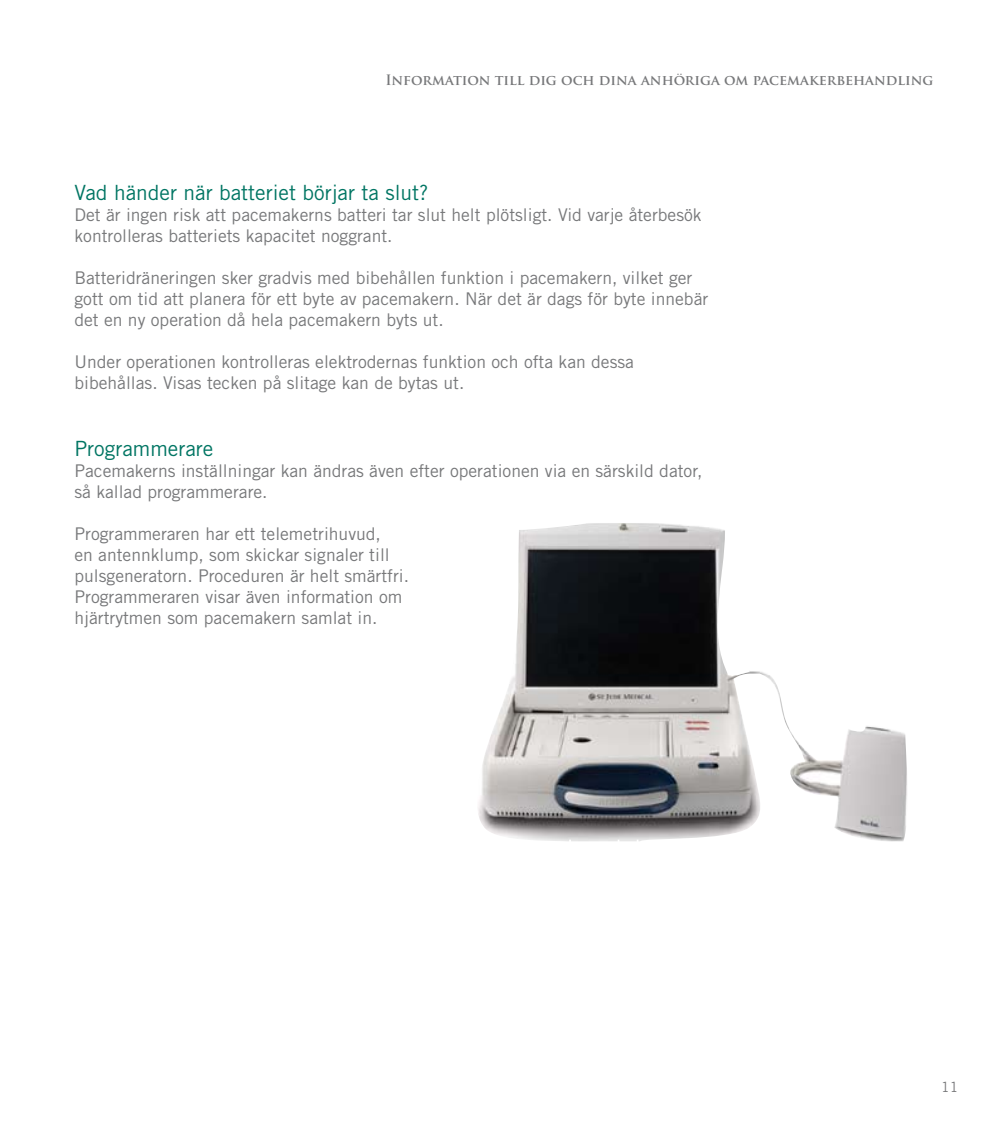
<style>
.page{position:relative;width:1008px;height:1136px;background:#fff}
.page>*{position:absolute;margin:0;border:0;box-sizing:border-box;transform-origin:0 0}
.t1{font:21px "Trade Gothic";color:#007563}
.t2{font:17.5px/21px "Trade Gothic";color:#77787a}
.t3{font:700 14px "Trajan Pro";color:#77787a}
.t4{font:14px "Trade Gothic";color:#77787a}
</style>
<div class="page">
<img style="left:478px;top:523px;width:429px;height:319px">
<p class="t3" style="left:385px;top:71px;width:549px">Information till dig och dina anhöriga om pacemakerbehandling</p>
<p class="t1" style="left:74px;top:180px;width:355px">Vad händer när batteriet börjar ta slut?</p>
<p class="t2" style="left:74px;top:204px;width:628px">Det är ingen risk att pacemakerns batteri tar slut helt plötsligt. Vid varje återbesök kontrolleras batteriets kapacitet noggrant.</p>
<p class="t2" style="left:74px;top:267px;width:635px">Batteridräneringen sker gradvis med bibehållen funktion i pacemakern, vilket ger gott om tid att planera för ett byte av pacemakern. När det är dags för byte innebär det en ny operation då hela pacemakern byts ut.</p>
<p class="t2" style="left:74px;top:351px;width:560px">Under operationen kontrolleras elektrodernas funktion och ofta kan dessa bibehållas. Visas tecken på slitage kan de bytas ut.</p>
<p class="t1" style="left:74px;top:436px;width:140px">Programmerare</p>
<p class="t2" style="left:74px;top:460px;width:629px">Pacemakerns inställningar kan ändras även efter operationen via en särskild dator, så kallad programmerare.</p>
<p class="t2" style="left:74px;top:523px;width:336px">Programmeraren har ett telemetrihuvud,<br>en antennklump, som skickar signaler till pulsgeneratorn. Proceduren är helt smärtfri.<br>Programmeraren visar även information om hjärtrytmen som pacemakern samlat in.</p>
<p class="t4" style="left:940px;top:1079px;width:19px">11</p>
</div>
